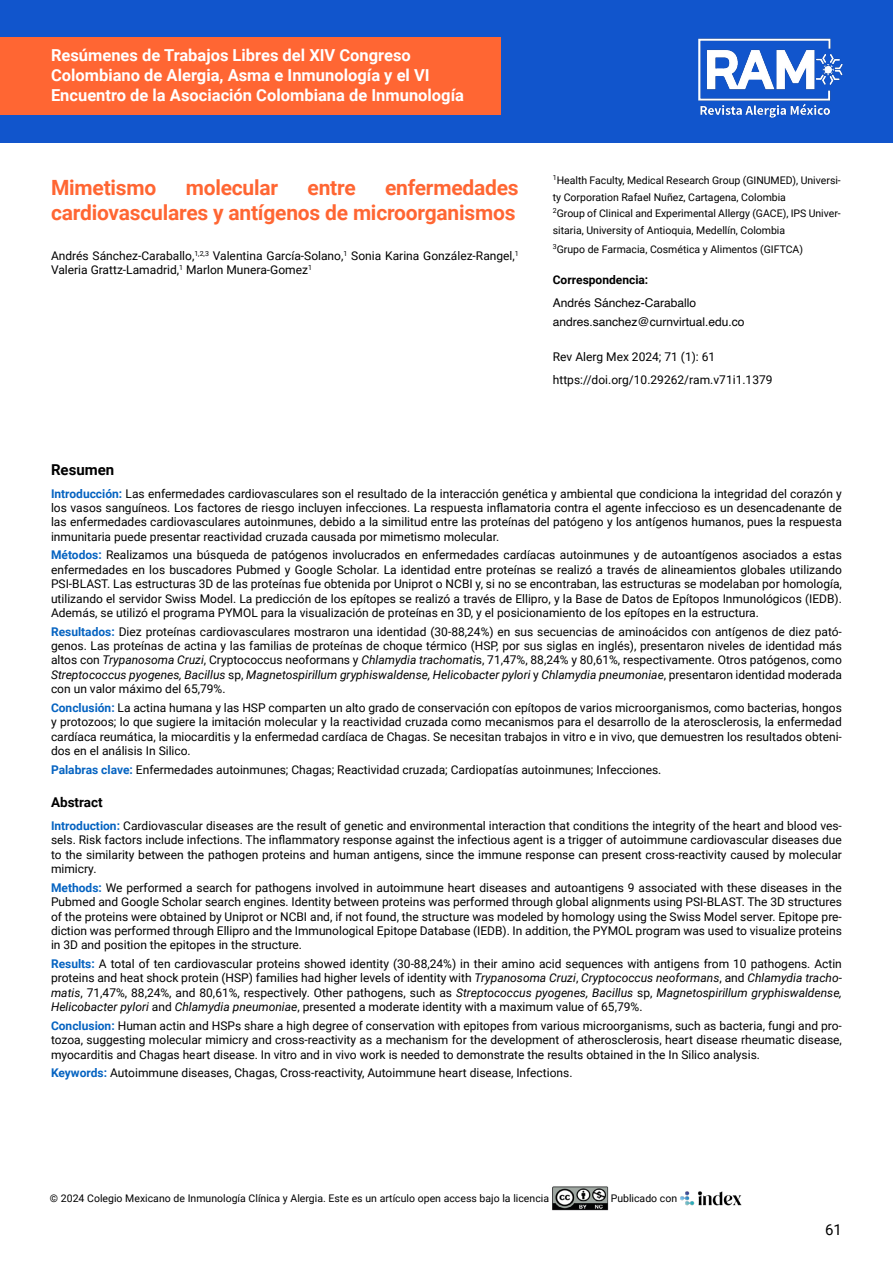
<style>
.page{position:relative;width:893px;height:1263px;background:#fff}
.page>*{position:absolute;margin:0;border:0;box-sizing:border-box;transform-origin:0 0}
.t1{font:700 21px/25.2px "Roboto";letter-spacing:-.01em;color:#f63;text-align:right}
.t2{font:700 16.5px/19.8px "Roboto";color:#fff}
.t3{font:700 15px "Roboto";color:#000}
.t4{font:15px "Roboto";color:#000}
.t5{font:700 13.5px "Roboto";color:#000}
.t6{font:12px/14.4px "Roboto";color:#000;text-align:justify}
.t7{font:12px/18.6px "Helvetica";color:#000}
.t8{font:700 12px "Roboto";color:#000}
.t9{font:10.5px/16.6px "Roboto";color:#000}
.s1{font-weight:700;color:#0563c1}
.s2{font-style:italic}
</style>
<div class="page">
<img style="left:680px;top:1191px;width:62px;height:15px">
<img style="left:552px;top:1186px;width:57px;height:24px">
<div style="left:0;top:0;width:893px;height:142px;background:#15c"></div>
<div style="left:0;top:37px;width:500px;height:78px;background:#f63"></div>
<img style="left:698px;top:38px;width:145px;height:80px">
<h2 class="t2" style="left:51px;top:45px;width:415px">Resúmenes de Trabajos Libres del XIV Congreso<br>Colombiano de Alergia, Asma e Inmunología y el VI<br>Encuentro de la Asociación Colombiana de Inmunología</h2>
<h1 class="t1" style="left:51px;top:174px;width:469px">enfermedades<br>cardiovasculares y antígenos de microorganismos</h1>
<p class="t6" style="left:51px;top:248px;width:469px">Andrés Sánchez-Caraballo,<sup>1,2,3</sup> Valentina García-Solano,<sup>1</sup> Sonia Karina González-Rangel,<sup>1<br></sup>Valeria Grattz-Lamadrid,<sup>1</sup> Marlon Munera-Gomez<sup>1</sup></p>
<h1 class="t1" style="left:51px;top:174px;width:107px">Mimetismo</h1>
<h1 class="t1" style="left:186px;top:174px;width:94px">molecular</h1>
<h1 class="t1" style="left:307px;top:174px;width:50px">entre</h1>
<p class="t9" style="left:553px;top:172px;width:290px"><sup>1</sup>Health Faculty, Medical Research Group (GINUMED), Universi&shy;ty Corporation Rafael Nuñez, Cartagena, Colombia<br><sup>2</sup>Group of Clinical and Experimental Allergy (GACE), IPS Univer&shy;sitaria, University of Antioquia, Medellín, Colombia</p>
<p class="t9" style="left:553px;top:240px;width:252px"><sup>3</sup>Grupo de Farmacia, Cosmética y Alimentos (GIFTCA)</p>
<p class="t8" style="left:553px;top:271px;width:97px">Correspondencia:</p>
<p class="t7" style="left:553px;top:294px;width:193px">Andrés Sánchez-Caraballo andres.sanchez@curnvirtual.edu.co</p>
<p class="t6" style="left:553px;top:345px;width:221px;line-height:23px">Rev Alerg Mex 2024; 71 (1): 61 https://doi.org/10.29262/ram.v71i1.1379</p>
<p class="t3" style="left:51px;top:459px;width:65px">Resumen</p>
<p class="t6" style="left:51px;top:486px;width:792px"><span class="s1">Introducción:</span> Las enfermedades cardiovasculares son el resultado de la interacción genética y ambiental que condiciona la integridad del corazón y los vasos sanguíneos. Los factores de riesgo incluyen infecciones. La respuesta inflamatoria contra el agente infeccioso es un desencadenante de las enfermedades cardiovasculares autoinmunes, debido a la similitud entre las proteínas del patógeno y los antígenos humanos, pues la respuesta inmunitaria puede presentar reactividad cruzada causada por mimetismo molecular.</p>
<p class="t6" style="left:51px;top:547px;width:792px"><span class="s1">Métodos:</span> Realizamos una búsqueda de patógenos involucrados en enfermedades cardíacas autoinmunes y de autoantígenos asociados a estas enfermedades en los buscadores Pubmed y Google Scholar. La identidad entre proteínas se realizó a través de alineamientos globales utilizando PSI-BLAST. Las estructuras 3D de las proteínas fue obtenida por Uniprot o NCBI y, si no se encontraban, las estructuras se modelaban por homología, utilizando el servidor Swiss Model. La predicción de los epítopes se realizó a través de Ellipro, y la Base de Datos de Epítopos Inmunológicos (IEDB).<br>Además, se utilizó el programa PYMOL para la visualización de proteínas en 3D, y el posicionamiento de los epítopes en la estructura.</p>
<p class="t6" style="left:51px;top:624px;width:792px"><span class="s1">Resultados:</span> Diez proteínas cardiovasculares mostraron una identidad (30-88,24%) en sus secuencias de aminoácidos con antígenos de diez pató&shy;genos. Las proteínas de actina y las familias de proteínas de choque térmico (HSP, por sus siglas en inglés), presentaron niveles de identidad más altos con <span class="s2">Trypanosoma Cruzi</span>, Cryptococcus neoformans y <span class="s2">Chlamydia trachomati</span>s, 71,47%, 88,24% y 80,61%, respectivamente. Otros patógenos, como <span class="s2">Streptococcus pyogenes, Bacillus</span> sp, <span class="s2">Magnetospirillum gryphiswaldense, Helicobacter pylori</span> y <span class="s2">Chlamydia pneumoniae</span>, presentaron identidad moderada con un valor máximo del 65,79%.</p>
<p class="t6" style="left:51px;top:700px;width:792px"><span class="s1">Conclusión:</span> La actina humana y las HSP comparten un alto grado de conservación con epítopos de varios microorganismos, como bacterias, hongos y protozoos; lo que sugiere la imitación molecular y la reactividad cruzada como mecanismos para el desarrollo de la aterosclerosis, la enfermedad cardíaca reumática, la miocarditis y la enfermedad cardíaca de Chagas. Se necesitan trabajos in vitro e in vivo, que demuestren los resultados obteni&shy;dos en el análisis In Silico.</p>
<p class="t6" style="left:51px;top:762px;width:612px"><span class="s1">Palabras clave:</span> Enfermedades autoinmunes; Chagas; Reactividad cruzada; Cardiopatías autoinmunes; Infecciones.</p>
<p class="t5" style="left:51px;top:793px;width:53px">Abstract</p>
<p class="t6" style="left:51px;top:818px;width:792px"><span class="s1">Introduction:</span> Cardiovascular diseases are the result of genetic and environmental interaction that conditions the integrity of the heart and blood ves&shy;sels. Risk factors include infections. The inflammatory response against the infectious agent is a trigger of autoimmune cardiovascular diseases due to the similarity between the pathogen proteins and human antigens, since the immune response can present cross-reactivity caused by molecular mimicry.</p>
<p class="t6" style="left:51px;top:880px;width:792px"><span class="s1">Methods:</span> We performed a search for pathogens involved in autoimmune heart diseases and autoantigens 9 associated with these diseases in the Pubmed and Google Scholar search engines. Identity between proteins was performed through global alignments using PSI-BLAST. The 3D structures of the proteins were obtained by Uniprot or NCBI and, if not found, the structure was modeled by homology using the Swiss Model server. Epitope pre&shy;diction was performed through Ellipro and the Immunological Epitope Database (IEDB). In addition, the PYMOL program was used to visualize proteins in 3D and position the epitopes in the structure.</p>
<p class="t6" style="left:51px;top:956px;width:792px"><span class="s1">Results:</span> A total of ten cardiovascular proteins showed identity (30-88,24%) in their amino acid sequences with antigens from 10 pathogens. Actin proteins and heat shock protein (HSP) families had higher levels of identity with <span class="s2">Trypanosoma Cruzi</span>, <span class="s2">Cryptococcus neoformans</span>, and <span class="s2">Chlamydia tracho&shy;matis</span>, 71,47%, 88,24%, and 80,61%, respectively. Other pathogens, such as <span class="s2">Streptococcus pyogenes, Bacillus</span> sp, <span class="s2">Magnetospirillum gryphiswaldense, Helicobacter pylori</span> and <span class="s2">Chlamydia pneumoniae</span>, presented a moderate identity with a maximum value of 65,79%.</p>
<p class="t6" style="left:51px;top:1018px;width:792px"><span class="s1">Conclusion:</span> Human actin and HSPs share a high degree of conservation with epitopes from various microorganisms, such as bacteria, fungi and pro&shy;tozoa, suggesting molecular mimicry and cross-reactivity as a mechanism for the development of atherosclerosis, heart disease rheumatic disease, myocarditis and Chagas heart disease. In vitro and in vivo work is needed to demonstrate the results obtained in the In Silico analysis.</p>
<p class="t6" style="left:51px;top:1065px;width:523px"><span class="s1">Keywords:</span> Autoimmune diseases, Chagas, Cross-reactivity, Autoimmune heart disease, Infections.</p>
<p class="t9" style="left:50px;top:1189px;width:501px">© 2024 Colegio Mexicano de Inmunología Clínica y Alergia. Este es un artículo open access bajo la licencia</p>
<p class="t9" style="left:611px;top:1189px;width:68px">Publicado con</p>
<p class="t4" style="left:825px;top:1219px;width:18px">61</p>
</div>
